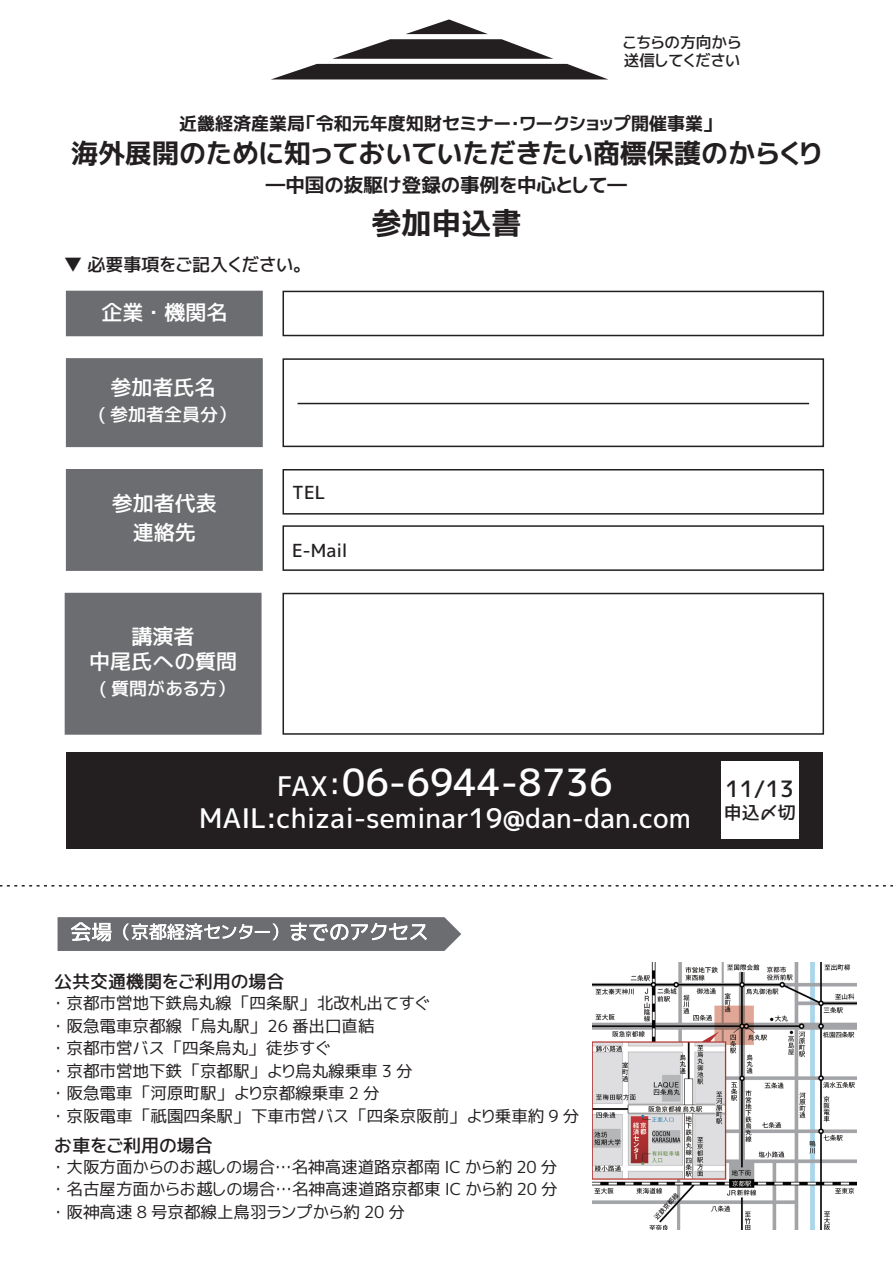
<style>
.page{position:relative;width:893px;height:1263px;background:#fff}
.page>*{position:absolute;margin:0;border:0;box-sizing:border-box;transform-origin:0 0}
.t1{font:37.5px "mgenplus 1 pp medium";color:#fff}
.t2{font:30px "mgenplus 1 pp bold";color:#231f20}
.t3{font:27px "mgenplus 1 pp medium";color:#fff}
.t4{font:27px "mgenplus 1 pp bold";color:#231f20}
.t5{font:22.5px "mgenplus 1 pp medium";color:#231f20}
.t6{font:21px/28.5px "mgenplus 1 pp medium";color:#fff;text-align:center}
.t7{font:19.5px "mgenplus 1 pp bold";color:#231f20}
.t8{font:18px "mgenplus 1 pp medium";color:#231f20}
.t9{font:18px "mgenplus 1 pp bold";color:#231f20}
.t10{font:18px "mgenplus 1 pp medium";color:#fff}
.t11{font:16.5px/22.5px "mgenplus 1 pp regular";color:#231f20}
.t12{font:15.75px/18.9px "mgenplus 1 pp medium";color:#231f20}
.s1{font-size:27px}
</style>
<div class="page">
<div style="left:66px;top:291px;width:197px;height:45px;background:#6c6d70"></div>
<div style="left:282px;top:291px;width:542px;height:45px;border:2px solid #231f20"></div>
<div style="left:66px;top:358px;width:197px;height:89px;background:#6c6d70;border:2px solid #6c6d70"></div>
<hr style="left:298px;top:403px;width:511px;height:1px;background:#231f20">
<div style="left:66px;top:469px;width:197px;height:102px;background:#6c6d70;border:2px solid #6c6d70"></div>
<div style="left:65px;top:593px;width:197px;height:142px;background:#6c6d70;border:2px solid #6c6d70"></div>
<div style="left:282px;top:593px;width:542px;height:142px;border:2px solid #231f20"></div>
<div style="left:67px;top:752px;width:756px;height:97px;background:#231f20"></div>
<div style="left:282px;top:358px;width:542px;height:89px;border:2px solid #231f20"></div>
<div style="left:282px;top:469px;width:542px;height:46px;border:2px solid #231f20"></div>
<div style="left:282px;top:525px;width:542px;height:46px;border:2px solid #231f20"></div>
<svg style="left:0;top:885px;width:893px;height:1px"></svg>
<div style="left:721px;top:761px;width:78px;height:78px;background:#fff"></div>
<svg style="left:58px;top:917px;width:403px;height:34px"></svg>
<svg style="left:272px;top:19px;width:335px;height:60px"></svg>
<img style="left:592px;top:962px;width:264px;height:267px">
<p class="t12" style="left:623px;top:32px;width:120px">こちらの方向から送信してください</p>
<p class="t9" style="left:179px;top:111px;width:536px">近畿経済産業局「令和元年度知財セミナー・ワークショップ開催事業」</p>
<h3 class="t4" style="left:71px;top:134px;width:752px">海外展開のために知っておいていただきたい商標保護のからくり</h3>
<p class="t7" style="left:266px;top:171px;width:363px">―中国の抜駆け登録の事例を中心として―</p>
<h2 class="t2" style="left:371px;top:202px;width:151px">参加申込書</h2>
<p class="t8" style="left:64px;top:252px;width:239px">▼ 必要事項をご記入ください。</p>
<p class="t6" style="left:101px;top:298px;width:127px">企業・機関名</p>
<p class="t6" style="left:111px;top:373px;width:106px">参加者氏名</p>
<p class="t10" style="left:98px;top:402px;width:131px">( 参加者全員分）</p>
<p class="t6" style="left:112px;top:489px;width:106px">参加者代表連絡先</p>
<p class="t6" style="left:89px;top:623px;width:150px;line-height:25.5px">講演者<br>中尾氏への質問</p>
<p class="t10" style="left:99px;top:676px;width:129px">( 質問がある方）</p>
<p class="t8" style="left:292px;top:480px;width:35px">TEL</p>
<p class="t8" style="left:292px;top:538px;width:57px">E-Mail</p>
<h1 class="t1" style="left:277px;top:755px;width:337px"><span class="s1">FAX：</span>06-6944-8736</h1>
<h3 class="t3" style="left:199px;top:799px;width:493px">MAIL:chizai-seminar19@dan-dan.com</h3>
<h3 class="t5" style="left:725px;top:773px;width:70px">11/13</h3>
<p class="t8" style="left:724px;top:799px;width:73px">申込〆切</p>
<p class="t8" style="left:54px;top:969px;width:232px">公共交通機関をご利用の場合</p>
<p class="t11" style="left:54px;top:992px;width:527px">・京都市営地下鉄烏丸線「四条駅」北改札出てすぐ<br>・阪急電車京都線「烏丸駅」 26 番出口直結<br>・京都市営バス「四条烏丸」徒歩すぐ<br>・京都市営地下鉄「京都駅」より烏丸線乗車 3 分<br>・阪急電車「河原町駅」より京都線乗車 2 分<br>・京阪電車「祇園四条駅」下車市営バス「四条京阪前」より乗車約 9 分</p>
<p class="t8" style="left:54px;top:1132px;width:160px">お車をご利用の場合</p>
<p class="t11" style="left:54px;top:1155px;width:505px;text-align:justify">・大阪方面からのお越しの場合…名神高速道路京都南 IC から約 20 分・名古屋方面からお越しの場合…名神高速道路京都東 IC から約 20 分・阪神高速 8 号京都線上鳥羽ランプから約 20 分</p>
</div>
